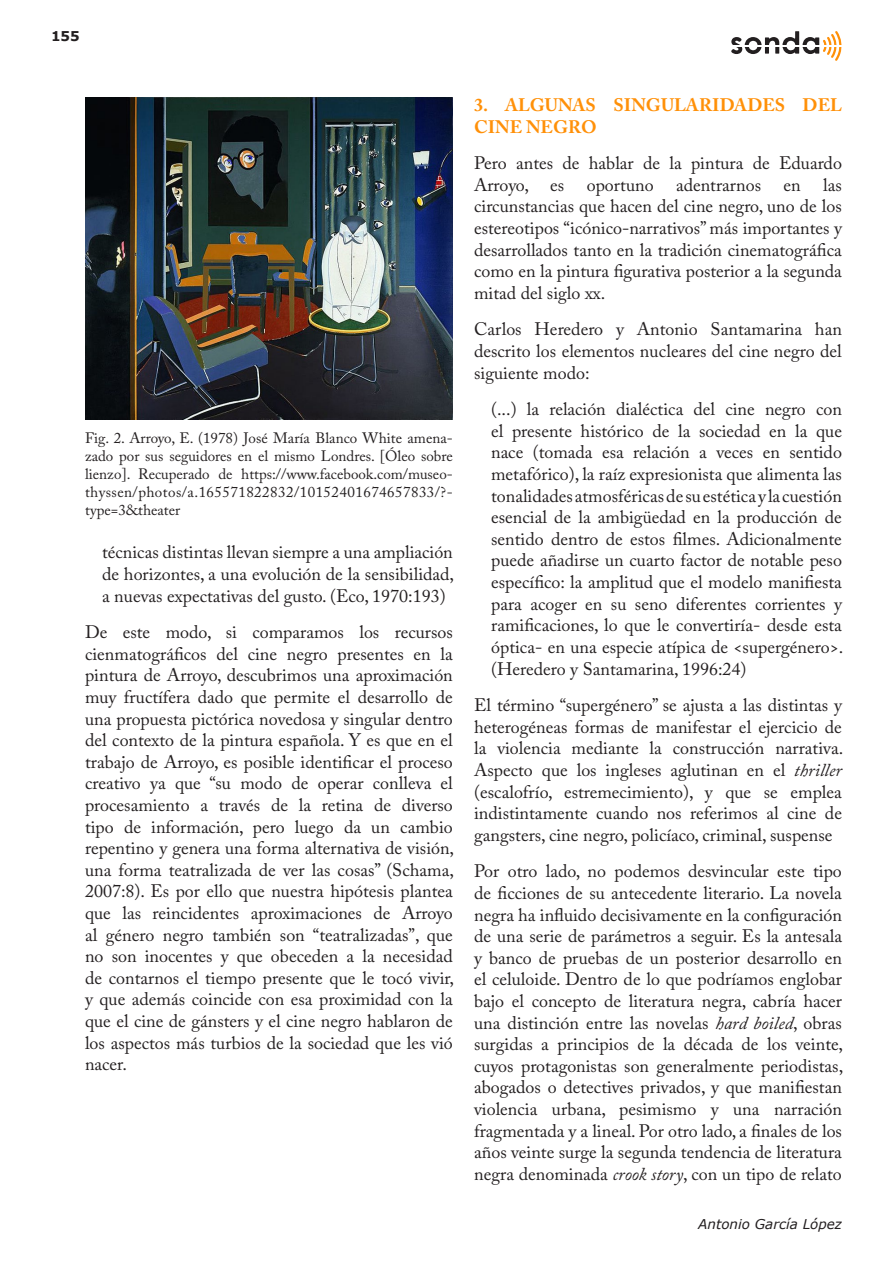
<style>
.page{position:relative;width:893px;height:1263px;background:#fff}
.page>*{position:absolute;margin:0;border:0;box-sizing:border-box;transform-origin:0 0}
.t1{font:18px/21.6px "Adobe Caslon Pro";color:#231f20;text-align:justify}
.t2{font:700 18px/21.6px "Adobe Caslon Pro";color:#ff9008}
.PIE_DE_FOTO{font:15px/18px "Adobe Caslon Pro";letter-spacing:.03em;color:#231f20;text-align:justify}
.t3{font:italic 13.5px "Verdana";color:#231f20}
.t4{font:700 13.5px "Verdana";color:#231f20}
.s1{font-style:italic}
</style>
<div class="page">
<svg style="left:731px;top:31px;width:111px;height:30px"></svg>
<hr style="left:732px;top:45px;width:110px;height:2px;background:#fff">
<img style="left:85px;top:98px;width:367px;height:322px">
<p class="t4" style="left:51px;top:27px;width:30px">155</p>
<p class="PIE_DE_FOTO" style="left:85px;top:429px;width:369px">Fig. 2. Arroyo, E. (1978) José María Blanco White amena&shy;zado por sus seguidores en el mismo Londres. [Óleo sobre lienzo]. Recuperado de https://www.facebook.com/museo&shy;thyssen/photos/a.165571822832/10152401674657833/?- type=3&amp;theater</p>
<p class="t1" style="left:102px;top:541px;width:353px">técnicas distintas llevan siempre a una ampliación de horizontes, a una evolución de la sensibilidad, a nuevas expectativas del gusto. (Eco, 1970:193)</p>
<p class="t1" style="left:85px;top:621px;width:371px">De este modo, si comparamos los recursos cienmatográficos del cine negro presentes en la pintura de Arroyo, descubrimos una aproximación muy fructífera dado que permite el desarrollo de una propuesta pictórica novedosa y singular dentro del contexto de la pintura española. Y es que en el trabajo de Arroyo, es posible identificar el proceso creativo ya que “su modo de operar conlleva el procesamiento a través de la retina de diverso tipo de información, pero luego da un cambio repentino y genera una forma alternativa de visión, una forma teatralizada de ver las cosas” (Schama, 2007:8). Es por ello que nuestra hipótesis plantea que las reincidentes aproximaciones de Arroyo al género negro también son “teatralizadas”, que no son inocentes y que obeceden a la necesidad de contarnos el tiempo presente que le tocó vivir, y que además coincide con esa proximidad con la que el cine de gánsters y el cine negro hablaron de los aspectos más turbios de la sociedad que les vió nacer.</p>
<p class="t2" style="left:474px;top:94px;width:369px">3. ALGUNAS SINGULARIDADES DEL<br>CINE NEGRO</p>
<p class="t1" style="left:474px;top:152px;width:369px">Pero antes de hablar de la pintura de Eduardo Arroyo, es oportuno adentrarnos en las circunstancias que hacen del cine negro, uno de los estereotipos “icónico-narrativos” más importantes y desarrollados tanto en la tradición cinematográfica como en la pintura figurativa posterior a la segunda mitad del siglo xx.</p>
<p class="t1" style="left:474px;top:318px;width:369px">Carlos Heredero y Antonio Santamarina han descrito los elementos nucleares del cine negro del siguiente modo:</p>
<p class="t1" style="left:491px;top:398px;width:354px">(...) la relación dialéctica del cine negro con el presente histórico de la sociedad en la que nace (tomada esa relación a veces en sentido metafórico), la raíz expresionista que alimenta las tonalidades atmosféricas de su estética y la cuestión esencial de la ambigüedad en la producción de sentido dentro de estos filmes. Adicionalmente puede añadirse un cuarto factor de notable peso específico: la amplitud que el modelo manifiesta para acoger en su seno diferentes corrientes y ramificaciones, lo que le convertiría- desde esta óptica- en una especie atípica de &lt;supergénero&gt;. (Heredero y Santamarina, 1996:24)</p>
<p class="t1" style="left:474px;top:694px;width:371px">El término “supergénero” se ajusta a las distintas y heterogéneas formas de manifestar el ejercicio de la violencia mediante la construcción narrativa.<br>Aspecto que los ingleses aglutinan en el <span class="s1">thriller </span>(escalofrío, estremecimiento), y que se emplea indistintamente cuando nos referimos al cine de gangsters, cine negro, policíaco, criminal, suspense</p>
<p class="t1" style="left:474px;top:860px;width:371px">Por otro lado, no podemos desvincular este tipo de ficciones de su antecedente literario. La novela negra ha influido decisivamente en la configuración de una serie de parámetros a seguir. Es la antesala y banco de pruebas de un posterior desarrollo en el celuloide. Dentro de lo que podríamos englobar bajo el concepto de literatura negra, cabría hacer una distinción entre las novelas <span class="s1">hard boiled</span>, obras surgidas a principios de la década de los veinte, cuyos protagonistas son generalmente periodistas, abogados o detectives privados, y que manifiestan violencia urbana, pesimismo y una narración fragmentada y a lineal. Por otro lado, a finales de los años veinte surge la segunda tendencia de literatura negra denominada <span class="s1">crook story</span>, con un tipo de relato</p>
<p class="t3" style="left:698px;top:1215px;width:145px">Antonio García López</p>
</div>
